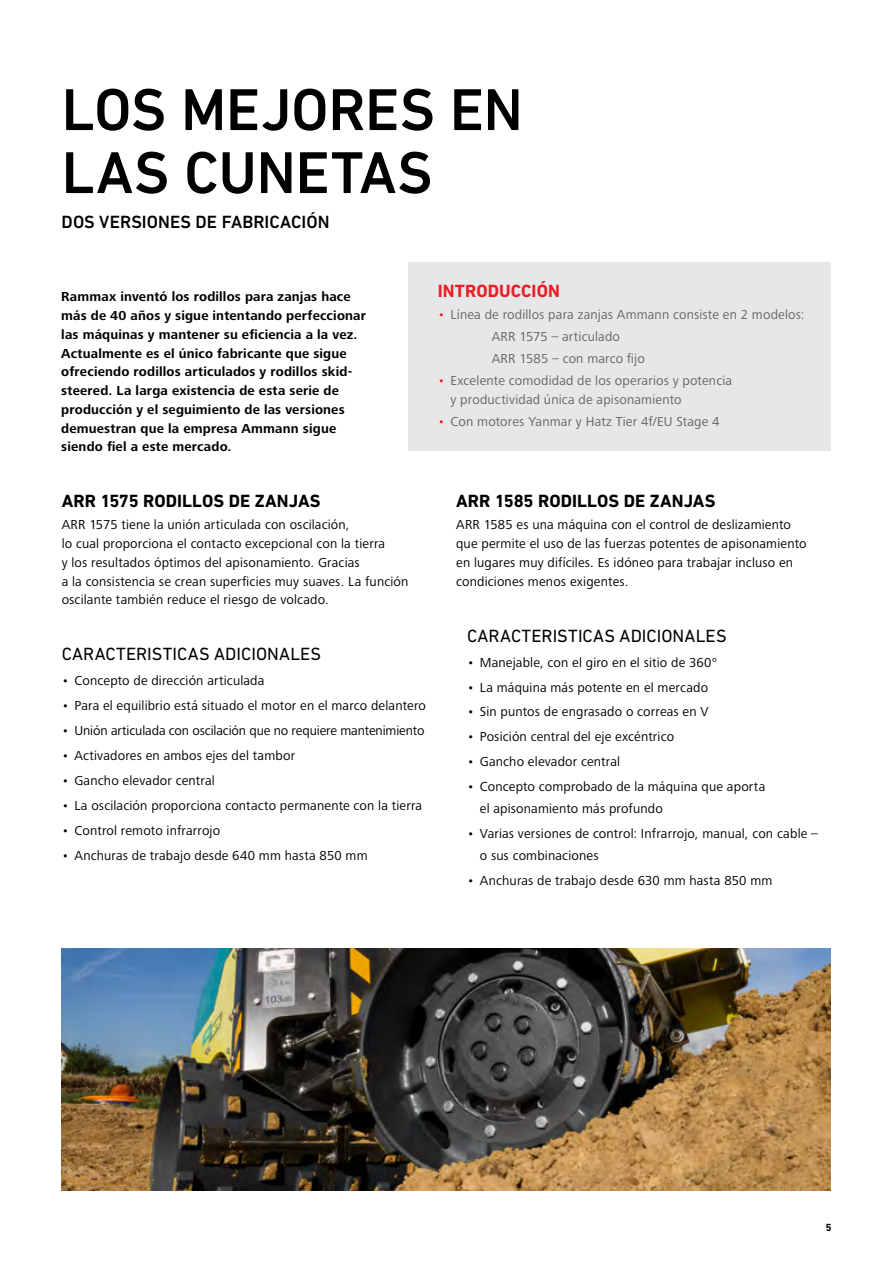
<style>
.page{position:relative;width:893px;height:1263px;background:#fff}
.page>*{position:absolute;margin:0;border:0;box-sizing:border-box;transform-origin:0 0}
.t1{font:500 60px/63px "DIN Next LT Pro";letter-spacing:-.005em;color:#000}
.t2{font:18px "DIN Next LT Pro";letter-spacing:.01em;color:#000}
.t3{font:700 18px "DIN Next LT Pro";letter-spacing:.005em;color:#000}
.t4{font:500 18px "DIN Next LT Pro";letter-spacing:.005em;color:#000}
.t5{font:700 18px "DIN Next LT Pro";letter-spacing:.005em;color:#ed1d24}
.t6{font:13.5px/18.8px "Frutiger Next LTW1 G";letter-spacing:.01em;color:#000}
.t7{font:700 13.5px/18.8px "Frutiger Next LTW1 G";letter-spacing:.015em;color:#000}
.t8{font:13.5px/21.9px "Frutiger Next LTW1 G";letter-spacing:.01em;color:#636466}
.t9{font:13.5px "Frutiger Next LTW1 G";letter-spacing:-.01em;color:#000}
.t10{font:700 10.5px "DIN Next LT Pro";color:#000}
.s1{color:#ed1d24}
</style>
<div class="page">
<div style="left:408px;top:263px;width:423px;height:188px;background:#e6e7e8"></div>
<img style="left:62px;top:948px;width:769px;height:243px">
<h1 class="t1" style="left:62px;top:78px;width:463px">LOS MEJORES EN<br>LAS CUNETAS</h1>
<h2 class="t4" style="left:62px;top:211px;width:269px">DOS VERSIONES DE FABRICACIÓN</h2>
<p class="t7" style="left:61px;top:288px;width:306px">Rammax inventó los rodillos para zanjas hace más de 40 años y sigue intentando perfeccionar las máquinas y mantener su eficiencia a la vez.<br>Actualmente es el único fabricante que sigue ofreciendo rodillos articulados y rodillos skid&shy;steered. La larga existencia de esta serie de producción y el seguimiento de las versiones demuestran que la empresa Ammann sigue siendo fiel a este mercado.</p>
<h2 class="t5" style="left:438px;top:281px;width:124px">INTRODUCCIÓN</h2>
<p class="t8" style="left:492px;top:304px;width:314px;text-indent:-54px"><span class="s1">•</span> Línea de rodillos para zanjas Ammann consiste en 2 modelos:<br>ARR 1575 – articulado<br>ARR 1585 – con marco fijo</p>
<p class="t8" style="left:450px;top:372px;width:283px;line-height:18.8px;text-indent:-13px"><span class="s1">•</span> Excelente comodidad de los operarios y potencia y productividad única de apisonamiento</p>
<p class="t8" style="left:438px;top:411px;width:283px"><span class="s1">•</span> Con motores Yanmar y Hatz Tier 4f/EU Stage 4</p>
<h2 class="t3" style="left:62px;top:491px;width:260px">ARR 1575 RODILLOS DE ZANJAS</h2>
<p class="t6" style="left:62px;top:516px;width:348px">ARR 1575 tiene la unión articulada con oscilación,<br>lo cual proporciona el contacto excepcional con la tierra<br>y los resultados óptimos del apisonamiento. Gracias<br>a la consistencia se crean superficies muy suaves. La función oscilante también reduce el riesgo de volcado.</p>
<h2 class="t2" style="left:62px;top:644px;width:261px">CARACTERISTICAS ADICIONALES</h2>
<p class="t6" style="left:62px;top:672px;width:204px">• Concepto de dirección articulada</p>
<p class="t6" style="left:62px;top:697px;width:366px">• Para el equilibrio está situado el motor en el marco delantero</p>
<p class="t9" style="left:62px;top:723px;width:364px">• Unión articulada con oscilación que no requiere mantenimiento</p>
<p class="t6" style="left:62px;top:747px;width:235px">• Activadores en ambos ejes del tambor</p>
<p class="t6" style="left:62px;top:772px;width:155px">• Gancho elevador central</p>
<p class="t6" style="left:62px;top:796px;width:362px">• La oscilación proporciona contacto permanente con la tierra</p>
<p class="t6" style="left:62px;top:821px;width:160px">• Control remoto infrarrojo</p>
<p class="t6" style="left:62px;top:846px;width:307px">• Anchuras de trabajo desde 640 mm hasta 850 mm</p>
<h2 class="t3" style="left:456px;top:491px;width:261px">ARR 1585 RODILLOS DE ZANJAS</h2>
<p class="t6" style="left:456px;top:516px;width:352px">ARR 1585 es una máquina con el control de deslizamiento que permite el uso de las fuerzas potentes de apisonamiento en lugares muy difíciles. Es idóneo para trabajar incluso en condiciones menos exigentes.</p>
<h2 class="t2" style="left:467px;top:625px;width:261px">CARACTERISTICAS ADICIONALES</h2>
<p class="t6" style="left:467px;top:653px;width:252px">• Manejable, con el giro en el sitio de 360°</p>
<p class="t6" style="left:467px;top:678px;width:243px">• La máquina más potente en el mercado</p>
<p class="t6" style="left:467px;top:703px;width:243px">• Sin puntos de engrasado o correas en V</p>
<p class="t6" style="left:467px;top:728px;width:209px">• Posición central del eje excéntrico</p>
<p class="t6" style="left:467px;top:753px;width:155px">• Gancho elevador central</p>
<p class="t6" style="left:480px;top:776px;width:287px;line-height:21.8px;text-indent:-13px">• Concepto comprobado de la máquina que aporta el apisonamiento más profundo</p>
<p class="t6" style="left:480px;top:823px;width:340px;line-height:21.8px;text-indent:-13px">• Varias versiones de control: Infrarrojo, manual, con cable – o sus combinaciones</p>
<p class="t6" style="left:467px;top:871px;width:307px">• Anchuras de trabajo desde 630 mm hasta 850 mm</p>
<p class="t10" style="left:826px;top:1221px;width:7px">5</p>
</div>
